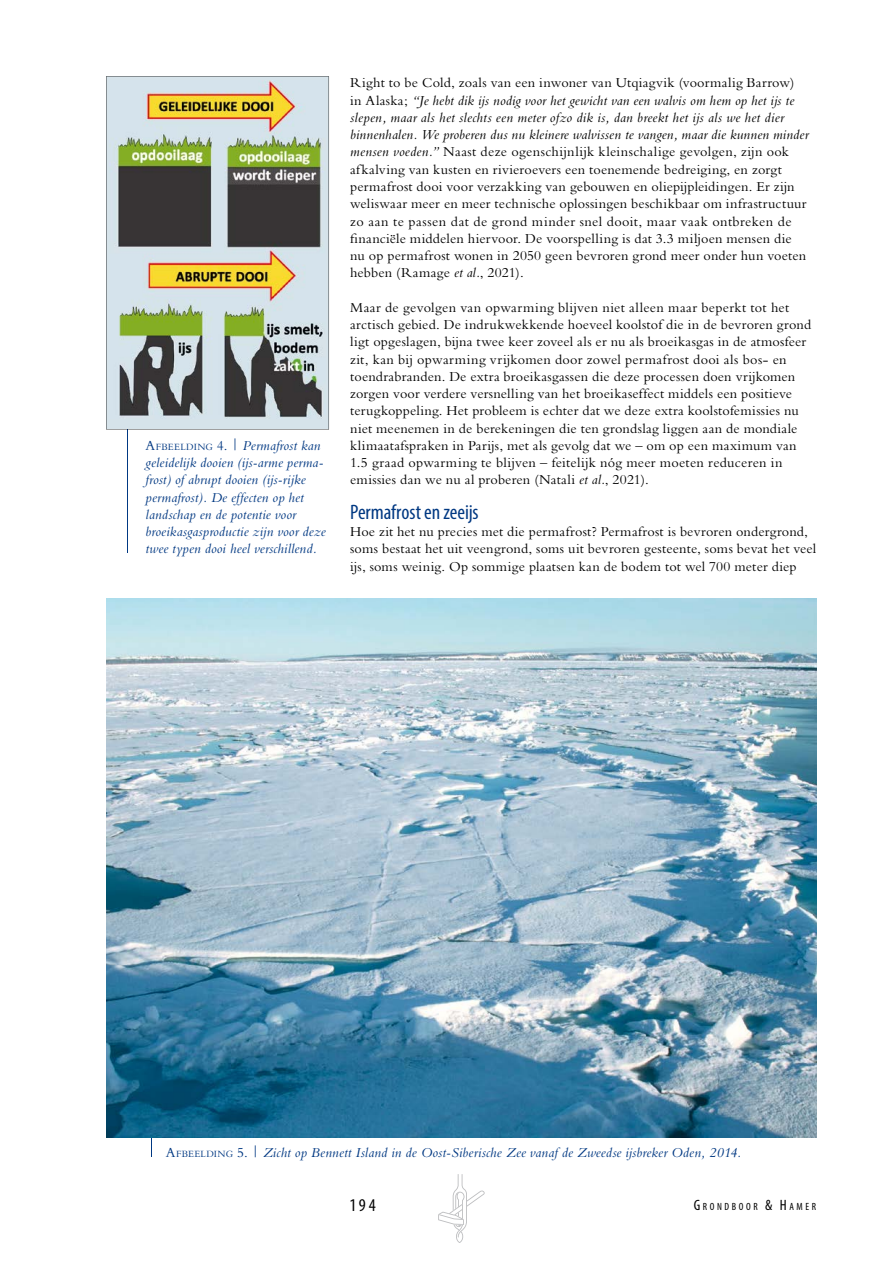
<style>
.page{position:relative;width:893px;height:1263px;background:#fff}
.page>*{position:absolute;margin:0;border:0;box-sizing:border-box;transform-origin:0 0}
.t1{font:condensed 21px "Myriad Pro";letter-spacing:-.005em;color:#003882}
.t2{font:condensed 18px "Myriad Pro";color:#000}
.t3{font:14.25px/17.2px "M Bembo";letter-spacing:.015em;color:#000}
.t4{font:italic 14.25px/17.2px "M Bembo";letter-spacing:.01em;color:#003882}
.t5{font:condensed 10.5px "Myriad Pro";letter-spacing:.245em;color:#000}
.s1{font-style:normal}
.s2{font-style:normal;font-size:10.05px}
.s3{font-style:italic}
.s4{font-size:15px}
</style>
<div class="page">
<svg style="left:438px;top:1174px;width:47px;height:69px"></svg>
<svg style="left:151px;top:1138px;width:1px;height:19px"></svg>
<hr style="left:127px;top:426px;width:1px;height:127px;background:#003882">
<svg style="left:106px;top:76px;width:223px;height:353px;background:#9da190"></svg>
<img style="left:106px;top:598px;width:710px;height:540px">
<p class="t4" style="left:146px;top:437px;width:182px"><span class="s1">A</span><span class="s2">FBEELDING</span> <span class="s1">4. |</span> Permafrost kan geleidelijk dooien (ijs-arme perma&shy;frost) of abrupt dooien (ijs-rijke permafrost). De effecten op het landschap en de potentie voor broeikasgasproductie zijn voor deze twee typen dooi heel verschillend.</p>
<p class="t3" style="left:350px;top:74px;width:460px">Right to be Cold, zoals van een inwoner van Utqiagvik (voormalig Barrow) in Alaska; <span class="s3">“Je hebt dik ijs nodig voor het gewicht van een walvis om hem op het ijs te slepen, maar als het slechts een meter ofzo dik is, dan breekt het ijs als we het dier binnenhalen. We proberen dus nu kleinere walvissen te vangen, maar die kunnen minder mensen voeden.”</span> Naast deze ogenschijnlijk kleinschalige gevolgen, zijn ook afkalving van kusten en rivieroevers een toenemende bedreiging, en zorgt permafrost dooi voor verzakking van gebouwen en oliepijpleidingen. Er zijn weliswaar meer en meer technische oplossingen beschikbaar om infrastructuur zo aan te passen dat de grond minder snel dooit, maar vaak ontbreken de financiële middelen hiervoor. De voorspelling is dat 3.3 miljoen mensen die nu op permafrost wonen in 2050 geen bevroren grond meer onder hun voeten hebben (Ramage <span class="s3">et al.</span>, 2021).</p>
<p class="t3" style="left:350px;top:299px;width:463px">Maar de gevolgen van opwarming blijven niet alleen maar beperkt tot het arctisch gebied. De indrukwekkende hoeveel koolstof die in de bevroren grond ligt opgeslagen, bijna twee keer zoveel als er nu als broeikasgas in de atmosfeer zit, kan bij opwarming vrijkomen door zowel permafrost dooi als bos- en toendrabranden. De extra broeikasgassen die deze processen doen vrijkomen zorgen voor verdere versnelling van het broeikaseffect middels een positieve terugkoppeling. Het probleem is echter dat we deze extra koolstofemissies nu niet meenemen in de berekeningen die ten grondslag liggen aan de mondiale klimaatafspraken in Parijs, met als gevolg dat we – om op een maximum van 1.5 graad opwarming te blijven – feitelijk nóg meer moeten reduceren in emissies dan we nu al proberen (Natali <span class="s3">et al.</span>, 2021).</p>
<h1 class="t1" style="left:350px;top:499px;width:130px">Permafrost en zeeijs</h1>
<p class="t3" style="left:350px;top:523px;width:468px">Hoe zit het nu precies met die permafrost? Permafrost is bevroren ondergrond, soms bestaat het uit veengrond, soms uit bevroren gesteente, soms bevat het veel ijs, soms weinig. Op sommige plaatsen kan de bodem tot wel 700 meter diep</p>
<p class="t4" style="left:166px;top:1144px;width:577px"><span class="s1">A</span><span class="s2">FBEELDING</span> <span class="s1">5. |</span> Zicht op Bennett Island in de Oost-Siberische Zee vanaf de Zweedse ijsbreker Oden, 2014.</p>
<p class="t2" style="left:350px;top:1194px;width:28px">194</p>
<p class="t5" style="left:694px;top:1200px;width:124px"><span class="s4">G</span>RONDBOOR <span class="s4">&amp; H</span>AMER</p>
</div>
